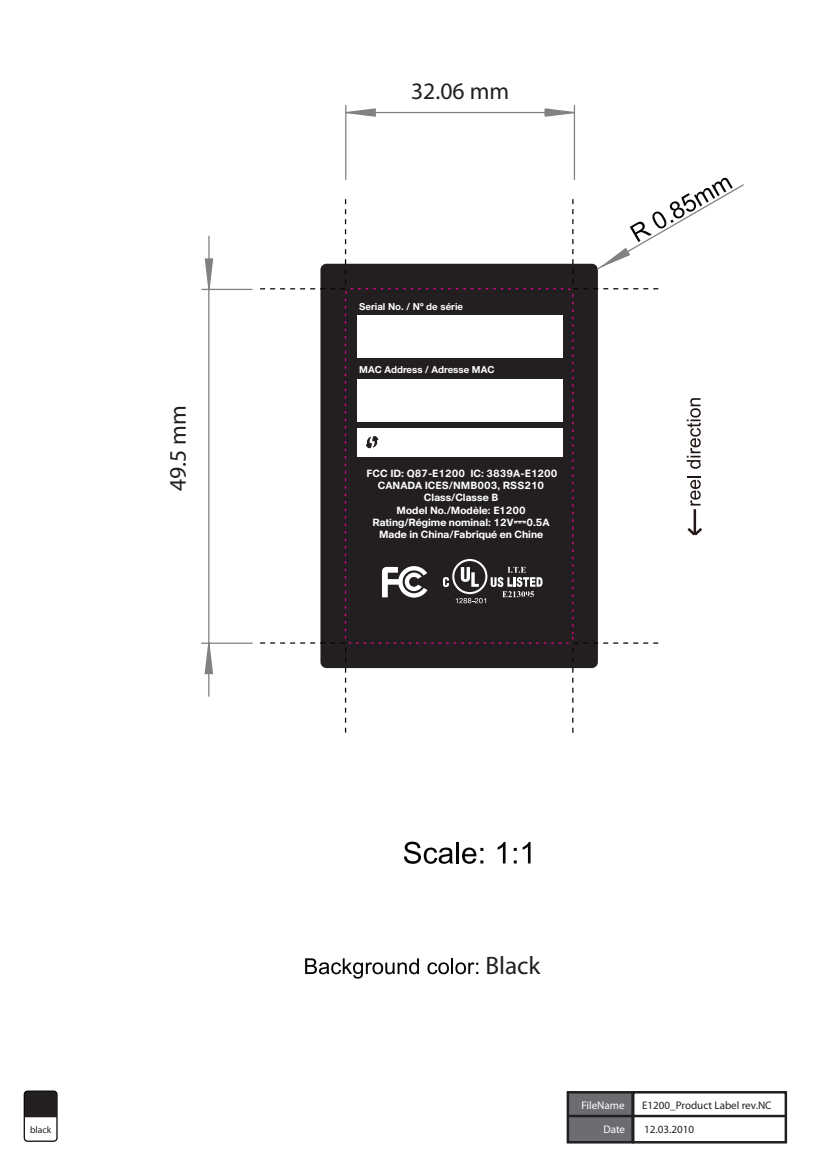
<style>
.page{position:relative;width:814px;height:1170px;background:#fff}
.page>*{position:absolute;margin:0;border:0;box-sizing:border-box;transform-origin:0 0}
.t1{font:25.25px "Myriad Pro";color:#231f20}
.t2{font:23.75px "Myriad Pro";color:#231f20}
.t3{font:11px "Myriad Pro";color:#231f20}
.t4{font:11px "Myriad Pro";color:#fff}
.t5{font:700 10.25px/12.2px "Cisco";color:#fff;text-align:center}
.t6{font:700 9.75px "Helvetica Neue";color:#fff}
.t7{font:9.75px "Myriad Pro";color:#231f20}
</style>
<div class="page">
<div style="left:320px;top:264px;width:277px;height:404px;background:#231f20;border-radius:6px"></div>
<svg style="left:513px;top:521px;width:12px;height:2px"></svg>
<svg style="left:382px;top:566px;width:45px;height:32px"></svg>
<svg style="left:443px;top:559px;width:99px;height:44px"></svg>
<div style="left:566px;top:1091px;width:67px;height:53px;background:#6c6d70;border:2px solid #231f20"></div>
<div style="left:631px;top:1091px;width:155px;height:53px;border:2px solid #231f20"></div>
<hr style="left:632px;top:1115px;width:153px;height:2px;background:#231f20">
<hr style="left:567px;top:1115px;width:65px;height:2px;background:#231f20">
<svg style="left:305px;top:958px;width:114px;height:21px"></svg>
<svg style="left:427px;top:958px;width:51px;height:16px"></svg>
<div style="left:356px;top:315px;width:206px;height:43px;background:#fff"></div>
<div style="left:356px;top:379px;width:206px;height:43px;background:#fff"></div>
<div style="left:356px;top:428px;width:206px;height:28px;background:#fff"></div>
<svg style="left:366px;top:436px;width:12px;height:12px"></svg>
<svg style="left:260px;top:199px;width:87px;height:91px"></svg>
<svg style="left:260px;top:642px;width:87px;height:91px"></svg>
<svg style="left:571px;top:642px;width:88px;height:91px"></svg>
<hr style="left:573px;top:105px;width:2px;height:75px;background:#808180">
<hr style="left:345px;top:105px;width:1px;height:75px;background:#808180">
<svg style="left:345px;top:108px;width:229px;height:10px"></svg>
<svg style="left:571px;top:178px;width:173px;height:112px"></svg>
<hr style="left:202px;top:289px;width:50px;height:1px;background:#808180">
<hr style="left:202px;top:643px;width:50px;height:1px;background:#808180">
<hr style="left:208px;top:236px;width:1px;height:53px;background:#808180">
<hr style="left:208px;top:643px;width:1px;height:53px;background:#808180">
<svg style="left:204px;top:258px;width:10px;height:417px"></svg>
<hr style="left:693px;top:509px;width:3px;height:26px;background:#211613">
<svg style="left:687px;top:525px;width:15px;height:11px"></svg>
<svg style="left:687px;top:476px;width:13px;height:30px"></svg>
<svg style="left:686px;top:398px;width:14px;height:71px"></svg>
<svg style="left:404px;top:842px;width:49px;height:22px"></svg>
<hr style="left:456px;top:842px;width:2px;height:21px;background:#050504">
<svg style="left:462px;top:848px;width:21px;height:16px"></svg>
<svg style="left:497px;top:842px;width:8px;height:21px"></svg>
<svg style="left:522px;top:842px;width:8px;height:21px"></svg>
<div style="left:345px;top:288px;width:228px;height:356px;border:1px dashed #ed028c;border-radius:6px"></div>
<svg style="left:24px;top:1091px;width:33px;height:26px"></svg>
<div style="left:24px;top:1091px;width:34px;height:51px;border:1px solid #040503;border-radius:3px"></div>
<h2 class="t2" style="left:163px;top:491px;width:87px;rotate:-90deg">49.5 mm</h2>
<p class="t7" style="left:30px;top:1123px;width:23px">black</p>
<h2 class="t2" style="left:411px;top:76px;width:99px">32.06 mm</h2>
<p class="t6" style="left:359px;top:301px;width:105px">Serial No. / Nº de série</p>
<p class="t6" style="left:359px;top:364px;width:137px">MAC Address / Adresse MAC</p>
<p class="t5" style="left:366px;top:467px;width:193px">FCC ID: Q87-E1200 IC: 3839A-E1200<br>CANADA ICES/NMB003, RSS210<br>Class/Classe B<br>Model No./Modèle: E1200<br>Rating/Régime nominal: 12V 0.5A<br>Made in China/Fabriqué en Chine</p>
<h1 class="t1" style="left:485px;top:950px;width:57px">Black</h1>
<p class="t4" style="left:581px;top:1098px;width:45px">FileName</p>
<p class="t4" style="left:603px;top:1123px;width:23px">Date</p>
<p class="t3" style="left:642px;top:1098px;width:131px">E1200_Product Label rev.NC</p>
<p class="t3" style="left:644px;top:1123px;width:51px">12.03.2010</p>
</div>
